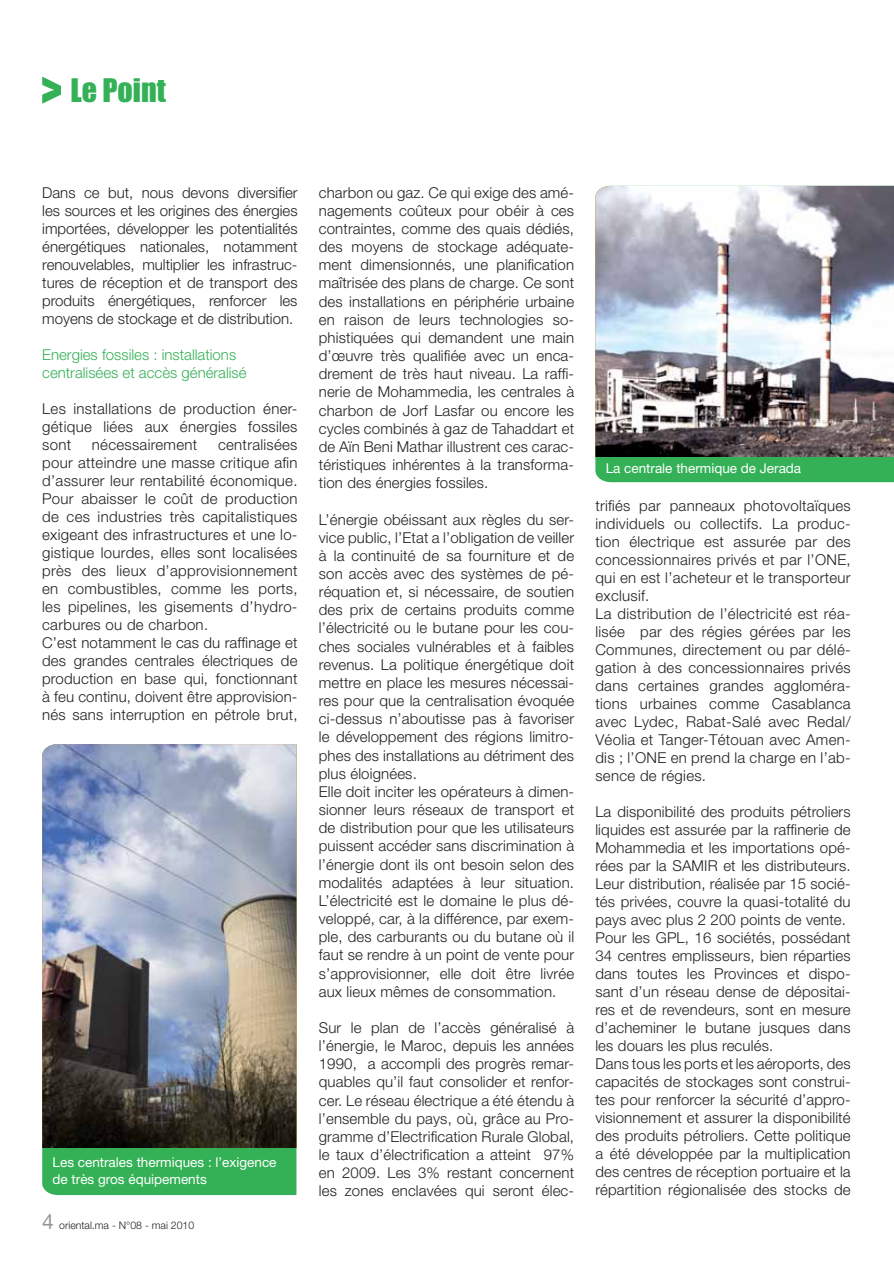
<style>
.page{position:relative;width:894px;height:1264px;background:#fff}
.page>*{position:absolute;margin:0;border:0;box-sizing:border-box;transform-origin:0 0}
.t1{font:30px "Impact";color:#34b156}
.t2{font:300 15px/18px "Helvetica Neue";letter-spacing:.01em;color:#231f20;text-align:justify}
.t3{font:300 15px/18px "Helvetica Neue";color:#34b156}
.t4{font:13.5px/16.2px "Helvetica Neue";color:#fff}
.t5{font:300 10.5px "Helvetica Neue";color:#231f20}
.s1{font-weight:400;font-size:21px;color:#939598}
</style>
<div class="page">
<svg style="left:42px;top:76px;width:19px;height:28px"></svg>
<div style="left:42px;top:1147px;width:254px;height:47px;background:#34b156"></div>
<img style="left:42px;top:744px;width:254px;height:403px">
<div style="left:595px;top:456px;width:298px;height:26px;background:#34b156"></div>
<img style="left:595px;top:186px;width:298px;height:270px">
<h1 class="t1" style="left:70px;top:74px;width:97px">Le Point</h1>
<p class="t2" style="left:42px;top:185px;width:257px">Dans ce but, nous devons diversifier les sources et les origines des énergies importées, développer les potentialités énergétiques nationales, notamment renouvelables, multiplier les infrastruc&shy;tures de réception et de transport des produits énergétiques, renforcer les moyens de stockage et de distribution.</p>
<p class="t3" style="left:42px;top:347px;width:206px">Energies fossiles : installations centralisées et accès généralisé</p>
<p class="t2" style="left:42px;top:401px;width:257px">Les installations de production éner&shy;gétique liées aux énergies fossiles sont</p>
<p class="t2" style="left:42px;top:437px;width:257px;text-align:left;text-indent:176px">centralisées pour atteindre une masse critique afin d’assurer leur rentabilité économique.<br>Pour abaisser le coût de production de ces industries très capitalistiques exigeant des infrastructures et une lo&shy;gistique lourdes, elles sont localisées près des lieux d’approvisionnement en combustibles, comme les ports, les pipelines, les gisements d’hydro&shy;carbures ou de charbon.<br>C’est notamment le cas du raffinage et des grandes centrales électriques de production en base qui, fonctionnant à feu continu, doivent être approvision&shy;nés sans interruption en pétrole brut,</p>
<p class="t2" style="left:92px;top:437px;width:107px">nécessairement</p>
<p class="t4" style="left:53px;top:1156px;width:225px">Les centrales thermiques : l’exigence de très gros équipements</p>
<p class="t5" style="left:42px;top:1221px;width:153px"><span class="s1">4</span> oriental.ma - N°08 - mai 2010</p>
<p class="t2" style="left:319px;top:185px;width:257px">charbon ou gaz. Ce qui exige des amé&shy;nagements coûteux pour obéir à ces contraintes, comme des quais dédiés, des moyens de stockage adéquate&shy;ment dimensionnés, une planification maîtrisée des plans de charge. Ce sont des installations en périphérie urbaine en raison de leurs technologies so&shy;phistiquées qui demandent une main d’œuvre très qualifiée avec un enca&shy;drement de très haut niveau. La raffi&shy;nerie de Mohammedia, les centrales à charbon de Jorf Lasfar ou encore les cycles combinés à gaz de Tahaddart et de Aïn Beni Mathar illustrent ces carac&shy;téristiques inhérentes à la transforma&shy;tion des énergies fossiles.</p>
<p class="t2" style="left:319px;top:512px;width:257px;text-align:left">L’énergie obéissant aux règles du ser&shy;vice public, l’Etat a l’obligation de veiller à la continuité de sa fourniture et de son accès avec des systèmes de pé&shy;réquation et, si nécessaire, de soutien des prix de certains produits comme l’électricité ou le butane pour les cou&shy;ches sociales vulnérables et à faibles revenus. La politique énergétique doit mettre en place les mesures nécessai&shy;res pour que la centralisation évoquée ci-dessus n’aboutisse pas à favoriser le développement des régions limitro&shy;phes des installations au détriment des plus éloignées.<br>Elle doit inciter les opérateurs à dimen&shy;sionner leurs réseaux de transport et de distribution pour que les utilisateurs puissent accéder sans discrimination à l’énergie dont ils ont besoin selon des modalités adaptées à leur situation.<br>L’électricité est le domaine le plus dé&shy;veloppé, car, à la différence, par exem&shy;ple, des carburants ou du butane où il faut se rendre à un point de vente pour s’approvisionner, elle doit être livrée aux lieux mêmes de consommation.</p>
<p class="t2" style="left:319px;top:1020px;width:257px">Sur le plan de l’accès généralisé à l’énergie, le Maroc, depuis les années 1990, a accompli des progrès remar&shy;quables qu’il faut consolider et renfor&shy;cer. Le réseau électrique a été étendu à l’ensemble du pays, où, grâce au Pro&shy;gramme d’Electrification Rurale Global, le taux d’électrification a atteint 97% en 2009. Les 3% restant concernent les zones enclavées qui seront élec-</p>
<p class="t4" style="left:605px;top:461px;width:197px">La centrale thermique de Jerada</p>
<p class="t2" style="left:595px;top:498px;width:257px;text-align:left">trifiés par panneaux photovoltaïques individuels ou collectifs. La produc&shy;tion électrique est assurée par des concessionnaires privés et par l’ONE, qui en est l’acheteur et le transporteur exclusif.<br>La distribution de l’électricité est réa&shy;lisée par des régies gérées par les Communes, directement ou par délé&shy;gation à des concessionnaires privés dans certaines grandes aggloméra&shy;tions urbaines comme Casablanca avec Lydec, Rabat-Salé avec Redal/ Véolia et Tanger-Tétouan avec Amen&shy;dis ; l’ONE en prend la charge en l’ab&shy;sence de régies.</p>
<p class="t2" style="left:595px;top:804px;width:257px;text-align:left">La disponibilité des produits pétroliers liquides est assurée par la raffinerie de Mohammedia et les importations opé&shy;rées par la SAMIR et les distributeurs.<br>Leur distribution, réalisée par 15 socié&shy;tés privées, couvre la quasi-totalité du pays avec plus 2 200 points de vente.<br>Pour les GPL, 16 sociétés, possédant 34 centres emplisseurs, bien réparties dans toutes les Provinces et dispo&shy;sant d’un réseau dense de dépositai&shy;res et de revendeurs, sont en mesure d’acheminer le butane jusques dans les douars les plus reculés.<br>Dans tous les ports et les aéroports, des capacités de stockages sont construi&shy;tes pour renforcer la sécurité d’appro&shy;visionnement et assurer la disponibilité des produits pétroliers. Cette politique a été développée par la multiplication des centres de réception portuaire et la répartition régionalisée des stocks de</p>
</div>
